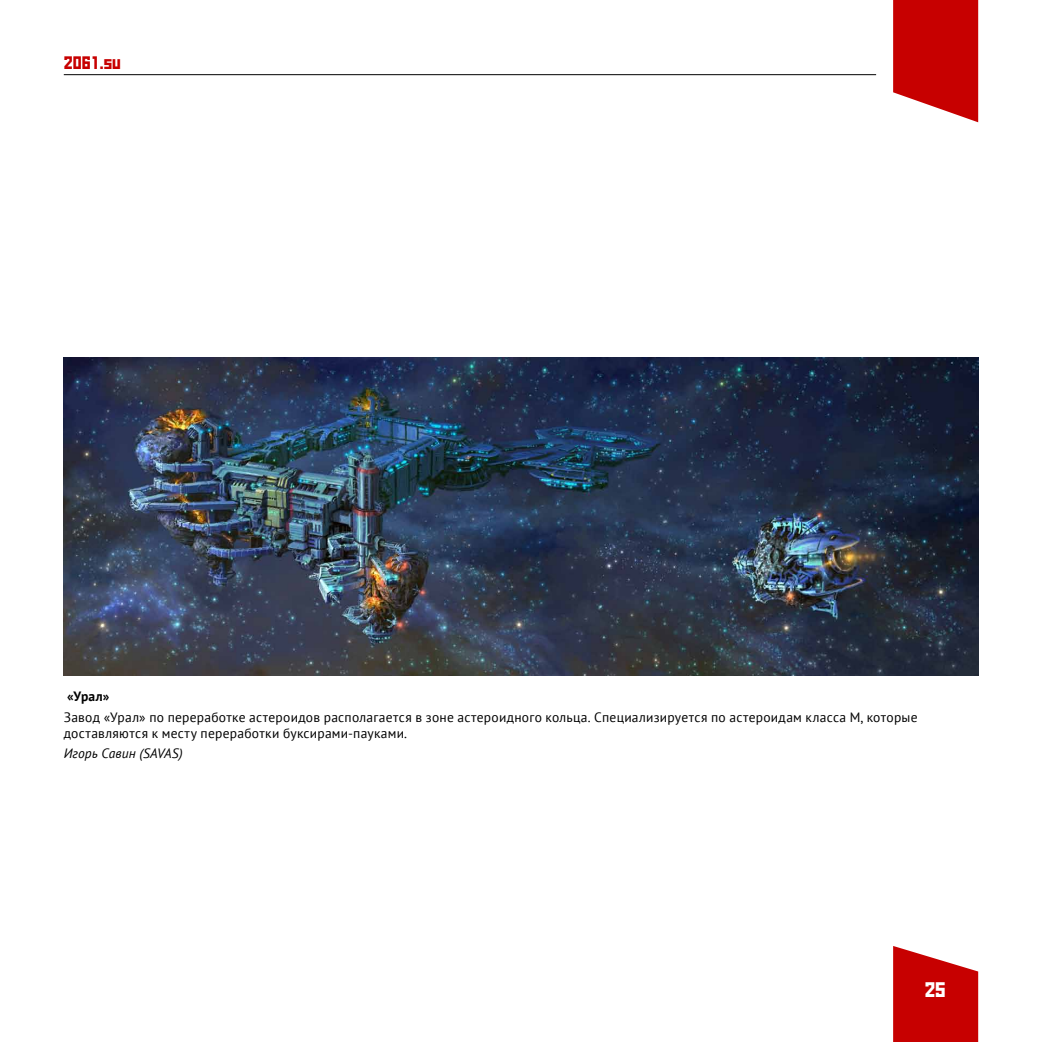
<style>
.page{position:relative;width:1042px;height:1042px;background:#fff}
.page>*{position:absolute;margin:0;border:0;box-sizing:border-box;transform-origin:0 0}
.t1{font:21px "Rodchenko C";color:#fff}
.t2{font:18px "Rodchenko C";color:#c70000}
.t3{font:13.5px/16.2px "PT Sans";letter-spacing:.02em;color:#000}
.t4{font:italic 13.5px "PT Sans";letter-spacing:.005em;color:#000}
.t5{font:700 13.5px "PT Sans";color:#000}
</style>
<div class="page">
<svg style="left:893px;top:0;width:85px;height:122px;background:#cd1f1f"></svg>
<svg style="left:893px;top:946px;width:85px;height:96px;background:#ce2222"></svg>
<hr style="left:64px;top:74px;width:812px;height:1px;background:#000">
<img style="left:64px;top:358px;width:914px;height:317px">
<h2 class="t2" style="left:64px;top:53px;width:58px">2061.su</h2>
<p class="t5" style="left:67px;top:687px;width:44px">«Урал»</p>
<p class="t3" style="left:64px;top:708px;width:855px">Завод «Урал» по переработке астероидов располагается в зоне астероидного кольца. Специализируется по астероидам класса М, которые доставляются к месту переработки буксирами-пауками.</p>
<p class="t4" style="left:64px;top:745px;width:120px">Игорь Савин (SAVAS)</p>
<h1 class="t1" style="left:925px;top:978px;width:22px">25</h1>
</div>
